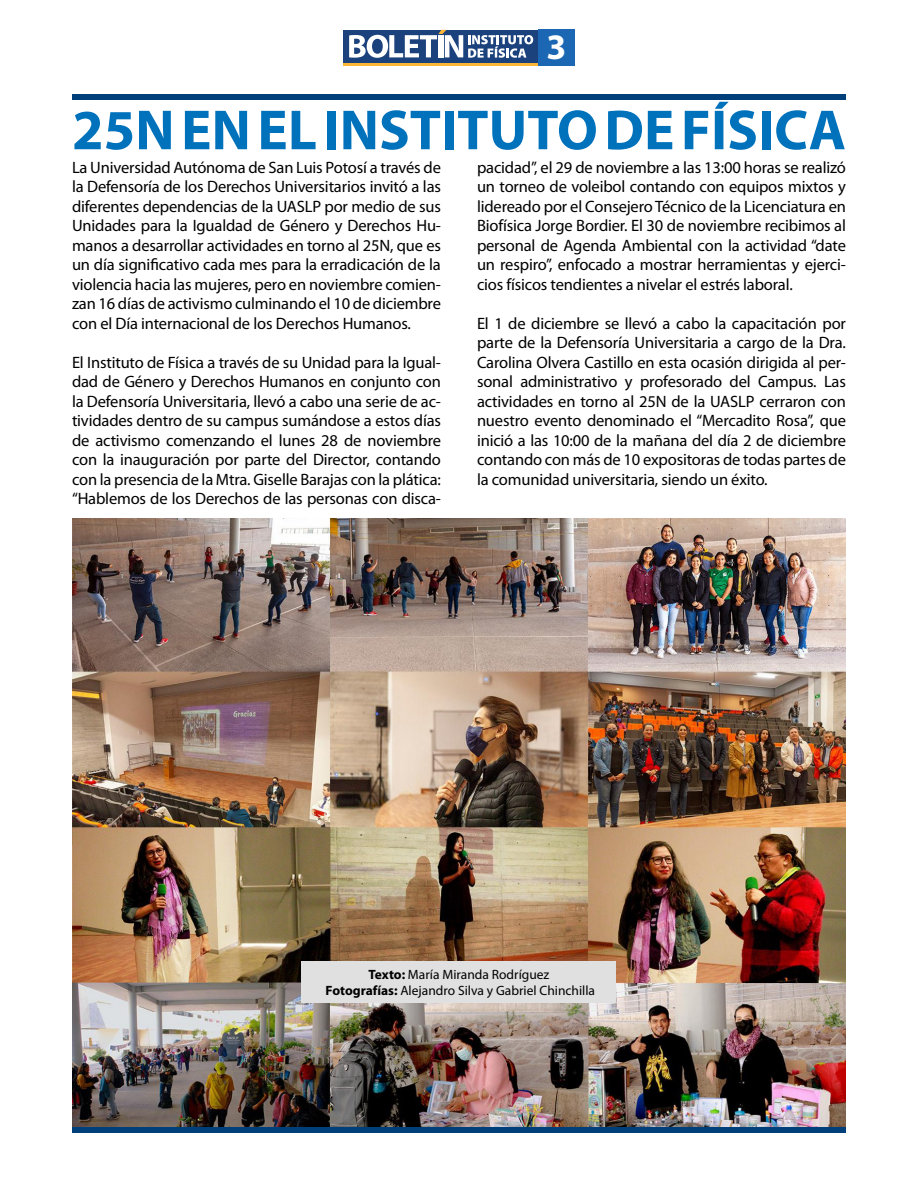
<style>
.page{position:relative;width:918px;height:1188px;background:#fff}
.page>*{position:absolute;margin:0;border:0;box-sizing:border-box;transform-origin:0 0}
.t1{font:700 57px "Myriad Pro";color:#0072bc}
.t2{font:700 36px "Myriad Pro";color:#fff}
.t3{font:16.5px/19.5px "Myriad Pro";letter-spacing:-.01em;color:#000;text-align:justify}
.t4{font:13.5px/16.2px "Myriad Pro";color:#000;text-align:center}
.s1{font-weight:700}
</style>
<div class="page">
<hr style="left:344px;top:63px;width:194px;height:3px;background:#fdb536">
<div style="left:344px;top:30px;width:194px;height:33px;background:#1c427d"></div>
<svg style="left:349px;top:30px;width:184px;height:28px"></svg>
<div style="left:538px;top:30px;width:36px;height:36px;background:#1b67b3"></div>
<img style="left:72px;top:519px;width:774px;height:608px">
<div style="left:302px;top:962px;width:314px;height:41px;background:#e0e0e0"></div>
<div style="left:72px;top:1127px;width:774px;height:5px;background:#00407a"></div>
<div style="left:72px;top:94px;width:774px;height:6px;background:#00407a"></div>
<h2 class="t2" style="left:547px;top:26px;width:21px">3</h2>
<h1 class="t1" style="left:72px;top:98px;width:776px">25N EN EL INSTITUTO DE FÍSICA</h1>
<p class="t3" style="left:72px;top:158px;width:371px">La Universidad Autónoma de San Luis Potosí a través de la Defensoría de los Derechos Universitarios invitó a las diferentes dependencias de la UASLP por medio de sus Unidades para la Igualdad de Género y Derechos Hu&shy;manos a desarrollar actividades en torno al 25N, que es un día significativo cada mes para la erradicación de la violencia hacia las mujeres, pero en noviembre comien&shy;zan 16 días de activismo culminando el 10 de diciembre con el Día internacional de los Derechos Humanos.</p>
<p class="t3" style="left:72px;top:353px;width:371px">El Instituto de Física a través de su Unidad para la Igual&shy;dad de Género y Derechos Humanos en conjunto con la Defensoría Universitaria, llevó a cabo una serie de ac&shy;tividades dentro de su campus sumándose a estos días de activismo comenzando el lunes 28 de noviembre con la inauguración por parte del Director, contando con la presencia de la Mtra. Giselle Barajas con la plática: “Hablemos de los Derechos de las personas con disca-</p>
<p class="t3" style="left:477px;top:158px;width:371px">pacidad”, el 29 de noviembre a las 13:00 horas se realizó un torneo de voleibol contando con equipos mixtos y lidereado por el Consejero Técnico de la Licenciatura en Biofísica Jorge Bordier. El 30 de noviembre recibimos al personal de Agenda Ambiental con la actividad “date un respiro”, enfocado a mostrar herramientas y ejerci&shy;cios físicos tendientes a nivelar el estrés laboral.</p>
<p class="t3" style="left:477px;top:314px;width:371px">El 1 de diciembre se llevó a cabo la capacitación por parte de la Defensoría Universitaria a cargo de la Dra.<br>Carolina Olvera Castillo en esta ocasión dirigida al per&shy;sonal administrativo y profesorado del Campus. Las actividades en torno al 25N de la UASLP cerraron con nuestro evento denominado el “Mercadito Rosa”, que inició a las 10:00 de la mañana del día 2 de diciembre contando con más de 10 expositoras de todas partes de la comunidad universitaria, siendo un éxito.</p>
<p class="t4" style="left:326px;top:966px;width:271px"><span class="s1">Texto:</span> María Miranda Rodríguez<br><span class="s1">Fotografías:</span> Alejandro Silva y Gabriel Chinchilla</p>
</div>
